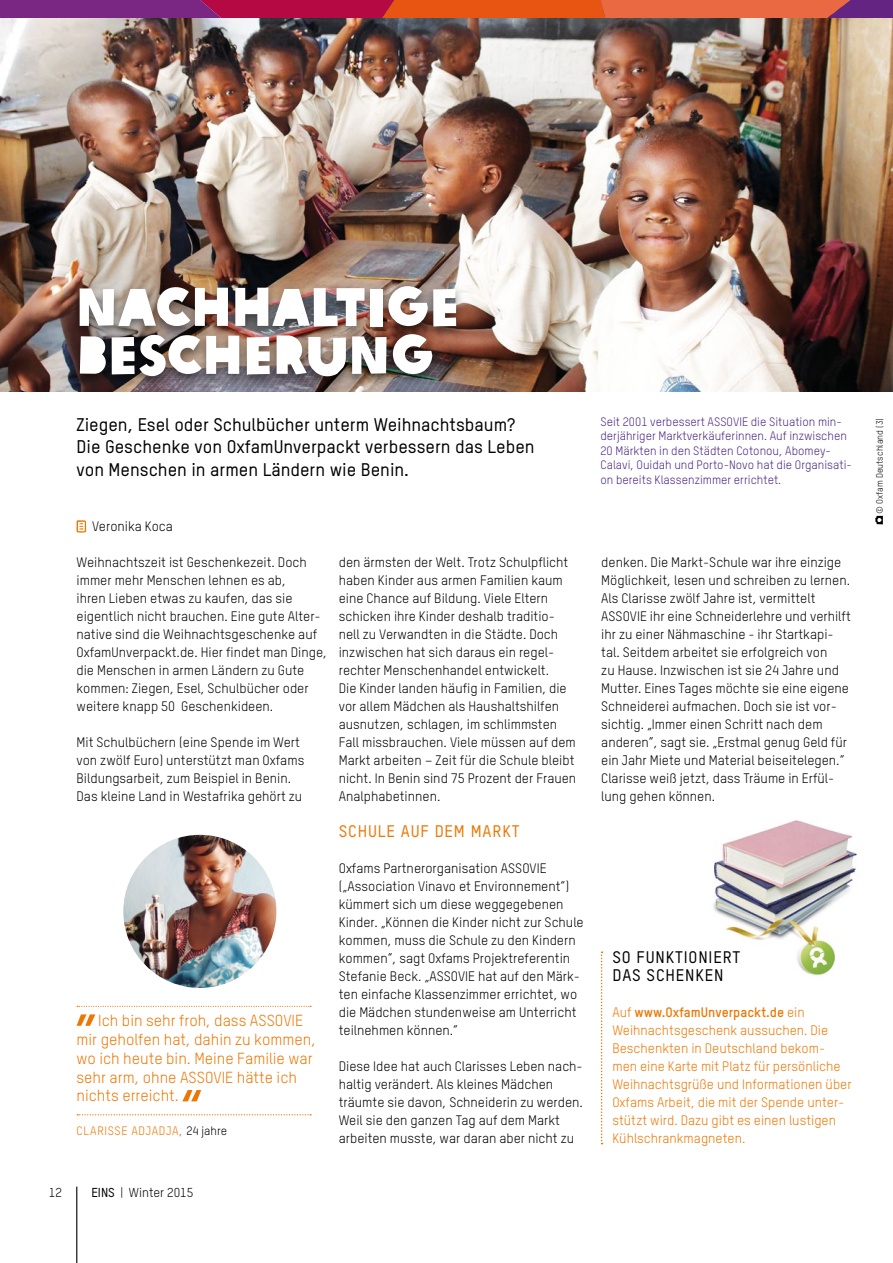
<style>
.page{position:relative;width:893px;height:1263px;background:#fff}
.page>*{position:absolute;margin:0;border:0;box-sizing:border-box;transform-origin:0 0}
.t1{font:52.5px/48px "Oxfam Global Headline";color:#fff}
.t2{font:500 18px/22.5px "Oxfam TSTARPRO";color:#000}
.t3{font:500 16.5px/18px "Oxfam TSTARPRO";letter-spacing:.05em;color:#000}
.t4{font:500 16.5px "Oxfam TSTARPRO";letter-spacing:.05em;color:#ed7703}
.t5{font:15.75px/18.9px "Oxfam TSTARPRO";color:#ed7703}
.t6{font:13.5px/18px "Oxfam TSTARPRO";color:#000}
.t7{font:13.5px/18px "Oxfam TSTARPRO";color:#ed7703}
.t8{font:12.75px "Oxfam TSTARPRO";color:#000}
.t9{font:12px/14.4px "Oxfam TSTARPRO";color:#4b2582}
.t10{font:12px "Oxfam TSTARPRO";letter-spacing:.05em;color:#ed7703}
.t11{font:9px "Oxfam TSTARPRO";color:#000}
.s1{color:#df3689}
.s2{color:#000}
.s3{font-weight:500}
.s4{font-weight:700}
</style>
<div class="page">
<hr style="left:76px;top:1187px;width:1px;height:76px;background:#000">
<img style="left:713px;top:820px;width:144px;height:156px">
<img style="left:0;top:17px;width:893px;height:374px">
<svg style="left:875px;top:516px;width:8px;height:8px"></svg>
<svg style="left:0;top:0;width:893px;height:17px;background:#bc3d49"></svg>
<div style="left:71px;top:281px;width:394px;height:108px;background:#000;opacity:.5"></div>
<svg style="left:77px;top:1006px;width:234px;height:1px"></svg>
<svg style="left:77px;top:1014px;width:18px;height:12px"></svg>
<svg style="left:182px;top:1090px;width:19px;height:11px"></svg>
<svg style="left:77px;top:1114px;width:234px;height:1px"></svg>
<img style="left:123px;top:835px;width:153px;height:153px;border-radius:77px">
<svg style="left:76px;top:520px;width:10px;height:13px"></svg>
<svg style="left:601px;top:951px;width:2px;height:193px"></svg>
<h1 class="t1" style="left:77px;top:278px;width:385px">NACHHALTIGE<br>BESCHERUNG</h1>
<h2 class="t2" style="left:77px;top:411px;width:460px">Ziegen, Esel oder Schulbücher unterm Weihnachtsbaum?<br>Die Geschenke von OxfamUnverpackt verbessern das Leben von Menschen in armen Ländern wie Benin.</h2>
<p class="t6" style="left:92px;top:516px;width:82px">Veronika Koca</p>
<p class="t6" style="left:77px;top:552px;width:252px">Weihnachtszeit ist Geschenkezeit. Doch immer mehr Menschen lehnen es ab,<br>ihren Lieben etwas zu kaufen, das sie eigentlich nicht brauchen. Eine gute Alter&shy;native sind die Weihnachtsgeschenke auf OxfamUnverpackt.de. Hier findet man Dinge, die Menschen in armen Ländern zu Gute kommen: Ziegen, Esel, Schulbücher oder weitere knapp 50 Geschenkideen.</p>
<p class="t6" style="left:77px;top:732px;width:229px">Mit Schulbüchern (eine Spende im Wert von zwölf Euro) unterstützt man Oxfams Bildungsarbeit, zum Beispiel in Benin.<br>Das kleine Land in Westafrika gehört zu</p>
<p class="t5" style="left:77px;top:1009px;width:241px;text-indent:22px">Ich bin sehr froh, dass ASSOVIE mir geholfen hat, dahin zu kommen, wo ich heute bin. Meine Familie war sehr arm, ohne ASSOVIE hätte ich nichts erreicht.</p>
<p class="t10" style="left:77px;top:1122px;width:152px">CLARISSE ADJADJA<span class="s1">,</span> <span class="s2">24 jahre</span></p>
<p class="t6" style="left:339px;top:552px;width:239px">den ärmsten der Welt. Trotz Schulpflicht haben Kinder aus armen Familien kaum eine Chance auf Bildung. Viele Eltern schicken ihre Kinder deshalb traditio&shy;nell zu Verwandten in die Städte. Doch inzwischen hat sich daraus ein regel&shy;rechter Menschenhandel entwickelt.<br>Die Kinder landen häufig in Familien, die vor allem Mädchen als Haushaltshilfen ausnutzen, schlagen, im schlimmsten Fall missbrauchen. Viele müssen auf dem Markt arbeiten – Zeit für die Schule bleibt nicht. In Benin sind 75 Prozent der Frauen Analphabetinnen.</p>
<p class="t4" style="left:339px;top:819px;width:182px">SCHULE AUF DEM MARKT</p>
<p class="t6" style="left:339px;top:858px;width:246px">Oxfams Partnerorganisation ASSOVIE („Association Vinavo et Environnement“) kümmert sich um diese weggegebenen Kinder. „Können die Kinder nicht zur Schule kommen, muss die Schule zu den Kindern kommen“, sagt Oxfams Projektreferentin Stefanie Beck. „ASSOVIE hat auf den Märk&shy;ten einfache Klassenzimmer errichtet, wo die Mädchen stundenweise am Unterricht teilnehmen können.“</p>
<p class="t6" style="left:339px;top:1056px;width:246px">Diese Idee hat auch Clarisses Leben nach&shy;haltig verändert. Als kleines Mädchen träumte sie davon, Schneiderin zu werden.<br>Weil sie den ganzen Tag auf dem Markt arbeiten musste, war daran aber nicht zu</p>
<p class="t8" style="left:49px;top:1183px;width:15px">12</p>
<p class="t8" style="left:91px;top:1183px;width:104px"><span class="s3">EINS</span> | Winter 2015</p>
<p class="t9" style="left:600px;top:414px;width:253px">Seit 2001 verbessert ASSOVIE die Situation min&shy;derjähriger Marktverkäuferinnen. Auf inzwischen 20 Märkten in den Städten Cotonou, Abomey-Calavi, Ouidah und Porto-Novo hat die Organisati&shy;on bereits Klassenzimmer errichtet.</p>
<p class="t6" style="left:601px;top:552px;width:251px">denken. Die Markt-Schule war ihre einzige Möglichkeit, lesen und schreiben zu lernen.<br>Als Clarisse zwölf Jahre ist, vermittelt ASSOVIE ihr eine Schneiderlehre und verhilft ihr zu einer Nähmaschine - ihr Startkapi&shy;tal. Seitdem arbeitet sie erfolgreich von<br>zu Hause. Inzwischen ist sie 24 Jahre und Mutter. Eines Tages möchte sie eine eigene Schneiderei aufmachen. Doch sie ist vor&shy;sichtig. „Immer einen Schritt nach dem anderen“, sagt sie. „Erstmal genug Geld für ein Jahr Miete und Material beiseitelegen.“ Clarisse weiß jetzt, dass Träume in Erfül&shy;lung gehen können.</p>
<p class="t3" style="left:612px;top:947px;width:130px">SO FUNKTIONIERT<br>DAS SCHENKEN</p>
<p class="t7" style="left:612px;top:1002px;width:241px">Auf <span class="s4">www.OxfamUnverpackt.de</span> ein Weihnachtsgeschenk aussuchen. Die Beschenkten in Deutschland bekom&shy;men eine Karte mit Platz für persönliche Weihnachtsgrüße und Informationen über Oxfams Arbeit, die mit der Spende unter&shy;stützt wird. Dazu gibt es einen lustigen Kühlschrankmagneten.</p>
<p class="t11" style="left:873px;top:514px;width:97px;rotate:-90deg">© Oxfam Deutschland (3)</p>
</div>
